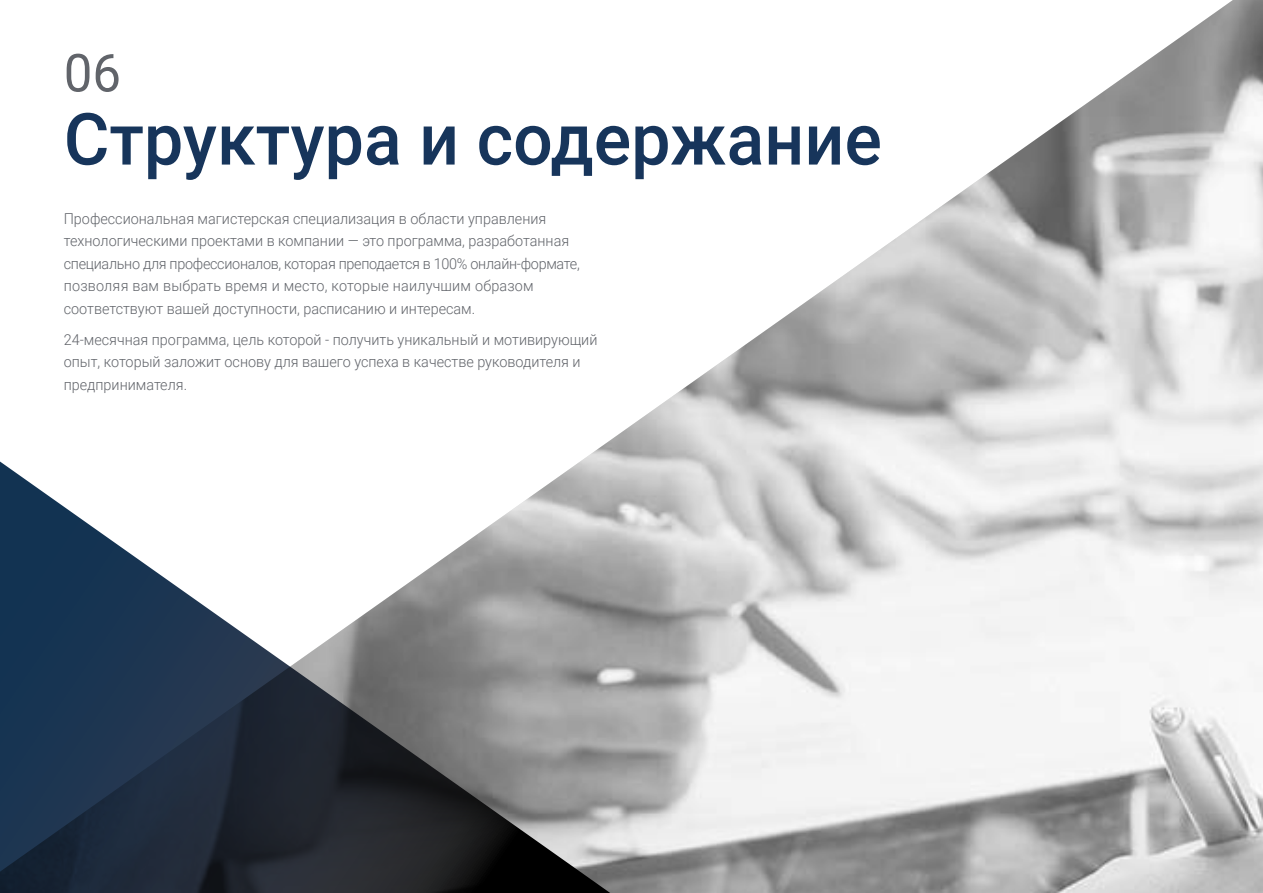
<style>
.page{position:relative;width:1263px;height:893px;background:#fff}
.page>*{position:absolute;margin:0;border:0;box-sizing:border-box;transform-origin:0 0}
.t1{font:500 72px "Roboto";color:#17355b}
.t2{font:52.5px "Roboto";color:#61646a}
.t3{font:300 15px/22.5px "Roboto";color:#61646a;scale:.96 1}
</style>
<div class="page">
<img style="left:602px;top:0;width:661px;height:893px">
<svg style="left:0;top:446px;width:640px;height:447px"></svg>
<h2 class="t2" style="left:64px;top:36px;width:59px">06</h2>
<h1 class="t1" style="left:64px;top:89px;width:820px">Структура и содержание</h1>
<p class="t3" style="left:64px;top:207px;width:539px">Профессиональная магистерская специализация в области управления технологическими проектами в компании — это программа, разработанная специально для профессионалов, которая преподается в 100% онлайн-формате, позволяя вам выбрать время и место, которые наилучшим образом соответствуют вашей доступности, расписанию и интересам.</p>
<p class="t3" style="left:64px;top:328px;width:557px">24-месячная программа, цель которой - получить уникальный и мотивирующий опыт, который заложит основу для вашего успеха в качестве руководителя и предпринимателя.</p>
</div>
